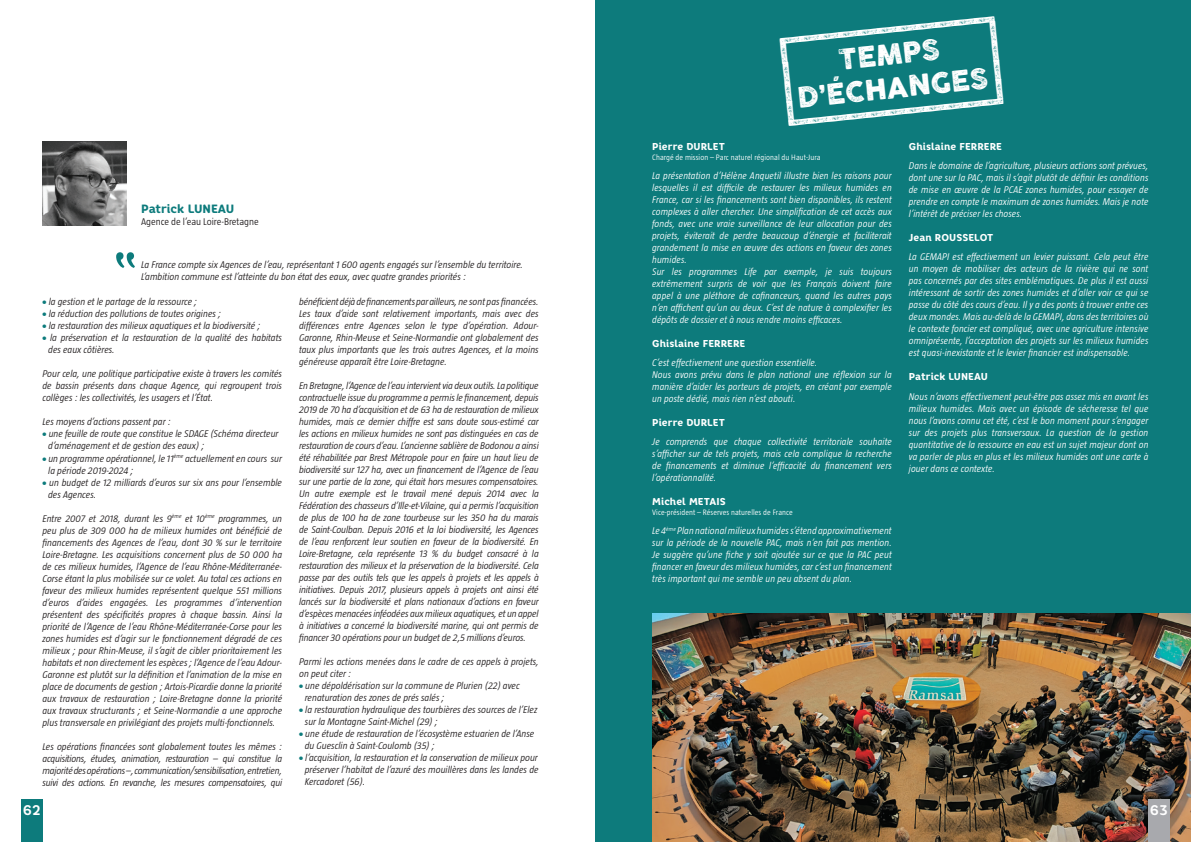
<style>
.page{position:relative;width:1191px;height:842px;background:#fff}
.page>*{position:absolute;margin:0;border:0;box-sizing:border-box;transform-origin:0 0}
.t1{font:27.9px/33.4px "COCOGOOSELETTERPRESS";color:#fff;text-align:center}
.t2{font:700 14px "Core Rhino 65";color:#fff}
.t3{font:800 12px "Core Rhino 75";color:#0d7b7c}
.t4{font:italic 300 10px/12px "Taz";color:#231f20}
.t5{font:italic 300 10px/12px "Taz";letter-spacing:.01em;color:#fff;text-align:justify}
.t6{font:800 10px "Core Rhino 75";letter-spacing:.01em;color:#fff}
.t7{font:300 10px "Taz";color:#231f20}
.t8{font:300 8px "Taz";letter-spacing:.01em;color:#fff}
.s1{color:#0d7b7c}
</style>
<div class="page">
<div style="left:595px;top:0;width:596px;height:842px;background:#0d7b7c"></div>
<img style="left:652px;top:613px;width:539px;height:229px">
<img style="left:43px;top:142px;width:83px;height:84px">
<div style="left:21px;top:799px;width:22px;height:43px;background:#0d7b7c"></div>
<div style="left:1148px;top:799px;width:21px;height:43px;background:#a8a9ad"></div>
<p class="t3" style="left:141px;top:201px;width:95px">Patrick LUNEAU</p>
<p class="t7" style="left:141px;top:216px;width:119px">Agence de l’eau Loire-Bretagne</p>
<p class="t4" style="left:141px;top:258px;width:383px">La France compte six Agences de l’eau, représentant 1 600 agents engagés sur l’ensemble du territoire.<br>L’ambition commune est l’atteinte du bon état des eaux, avec quatre grandes priorités :</p>
<p class="t4" style="left:43px;top:295px;width:156px"><span class="s1">●</span> la gestion et le partage de la ressource ;</p>
<p class="t4" style="left:43px;top:307px;width:180px"><span class="s1">●</span> la réduction des pollutions de toutes origines ;</p>
<p class="t4" style="left:43px;top:320px;width:219px"><span class="s1">●</span> la restauration des milieux aquatiques et la biodiversité ;</p>
<p class="t4" style="left:48px;top:332px;width:235px;text-indent:-6px"><span class="s1">●</span> la préservation et la restauration de la qualité des habitats des eaux côtières.</p>
<p class="t4" style="left:43px;top:368px;width:241px;text-align:justify">Pour cela, une politique participative existe à travers les comités de bassin présents dans chaque Agence, qui regroupent trois collèges : les collectivités, les usagers et l’État.</p>
<p class="t4" style="left:43px;top:416px;width:130px">Les moyens d’actions passent par :</p>
<p class="t4" style="left:48px;top:428px;width:232px;text-indent:-6px"><span class="s1">●</span> une feuille de route que constitue le SDAGE (Schéma directeur d’aménagement et de gestion des eaux) ;</p>
<p class="t4" style="left:48px;top:452px;width:235px;text-indent:-6px"><span class="s1">●</span> un programme opérationnel, le 11<sup>ème</sup> actuellement en cours sur la période 2019-2024 ;</p>
<p class="t4" style="left:48px;top:476px;width:235px;text-indent:-6px"><span class="s1">●</span> un budget de 12 milliards d’euros sur six ans pour l’ensemble des Agences.</p>
<p class="t4" style="left:43px;top:512px;width:241px;text-align:justify">Entre 2007 et 2018, durant les 9<sup>ème</sup> et 10<sup>ème</sup> programmes, un peu plus de 309 000 ha de milieux humides ont bénéficié de financements des Agences de l’eau, dont 30 % sur le territoire Loire-Bretagne. Les acquisitions concernent plus de 50 000 ha de ces milieux humides, l’Agence de l’eau Rhône-Méditerranée-Corse étant la plus mobilisée sur ce volet. Au total ces actions en faveur des milieux humides représentent quelque 551 millions d’euros d’aides engagées. Les programmes d’intervention présentent des spécificités propres à chaque bassin. Ainsi la priorité de l’Agence de l’eau Rhône-Méditerranée-Corse pour les zones humides est d’agir sur le fonctionnement dégradé de ces milieux ; pour Rhin-Meuse, il s’agit de cibler prioritairement les habitats et non directement les espèces ; l’Agence de l’eau Adour-Garonne est plutôt sur la définition et l’animation de la mise en place de documents de gestion ; Artois-Picardie donne la priorité aux travaux de restauration ; Loire-Bretagne donne la priorité aux travaux structurants ; et Seine-Normandie a une approche plus transversale en privilégiant des projets multi-fonctionnels.</p>
<p class="t4" style="left:43px;top:740px;width:241px;text-align:justify">Les opérations financées sont globalement toutes les mêmes : acquisitions, études, animation, restauration – qui constitue la majorité des opérations –, communication/sensibilisation, entretien, suivi des actions. En revanche, les mesures compensatoires, qui</p>
<p class="t4" style="left:299px;top:295px;width:241px;text-align:justify">bénéficient déjà de financements par ailleurs, ne sont pas financées.<br>Les taux d’aide sont relativement importants, mais avec des différences entre Agences selon le type d’opération. Adour-Garonne, Rhin-Meuse et Seine-Normandie ont globalement des taux plus importants que les trois autres Agences, et la moins généreuse apparaît être Loire-Bretagne.</p>
<p class="t4" style="left:299px;top:379px;width:241px;text-align:justify">En Bretagne, l’Agence de l’eau intervient via deux outils. La politique contractuelle issue du programme a permis le financement, depuis 2019 de 70 ha d’acquisition et de 63 ha de restauration de milieux humides, mais ce dernier chiffre est sans doute sous-estimé car les actions en milieux humides ne sont pas distinguées en cas de restauration de cours d’eau. L’ancienne sablière de Bodonou a ainsi été réhabilitée par Brest Métropole pour en faire un haut lieu de biodiversité sur 127 ha, avec un financement de l’Agence de l’eau sur une partie de la zone, qui était hors mesures compensatoires.<br>Un autre exemple est le travail mené depuis 2014 avec la Fédération des chasseurs d’Ille-et-Vilaine, qui a permis l’acquisition de plus de 100 ha de zone tourbeuse sur les 350 ha du marais de Saint-Coulban. Depuis 2016 et la loi biodiversité, les Agences de l’eau renforcent leur soutien en faveur de la biodiversité. En Loire-Bretagne, cela représente 13 % du budget consacré à la restauration des milieux et la préservation de la biodiversité. Cela passe par des outils tels que les appels à projets et les appels à initiatives. Depuis 2017, plusieurs appels à projets ont ainsi été lancés sur la biodiversité et plans nationaux d’actions en faveur d’espèces menacées inféodées aux milieux aquatiques, et un appel à initiatives a concerné la biodiversité marine, qui ont permis de financer 30 opérations pour un budget de 2,5 millions d’euros.</p>
<p class="t4" style="left:299px;top:655px;width:241px">Parmi les actions menées dans le cadre de ces appels à projets, on peut citer :</p>
<p class="t4" style="left:305px;top:679px;width:216px;text-indent:-6px"><span class="s1">●</span> une dépoldérisation sur la commune de Plurien (22) avec renaturation des zones de prés salés ;</p>
<p class="t4" style="left:305px;top:704px;width:234px;text-indent:-6px"><span class="s1">●</span> la restauration hydraulique des tourbières des sources de l’Elez sur la Montagne Saint-Michel (29) ;</p>
<p class="t4" style="left:305px;top:728px;width:231px;text-indent:-6px"><span class="s1">●</span> une étude de restauration de l’écosystème estuarien de l’Anse du Guesclin à Saint-Coulomb (35) ;</p>
<p class="t4" style="left:305px;top:752px;width:235px;text-align:justify;text-indent:-6px"><span class="s1">●</span> l’acquisition, la restauration et la conservation de milieux pour préserver l’habitat de l’azuré des mouillères dans les landes de Kercadoret (56).</p>
<h1 class="t1" style="left:792px;top:49px;width:193px;rotate:-6deg">TEMPS<br>D’ÉCHANGES</h1>
<p class="t6" style="left:652px;top:140px;width:74px">Pierre DURLET</p>
<p class="t8" style="left:652px;top:152px;width:170px">Chargé de mission – Parc naturel régional du Haut-Jura</p>
<p class="t5" style="left:652px;top:169px;width:241px;text-align:left">La présentation d’Hélène Anquetil illustre bien les raisons pour lesquelles il est difficile de restaurer les milieux humides en France, car si les financements sont bien disponibles, ils restent complexes à aller chercher. Une simplification de cet accès aux fonds, avec une vraie surveillance de leur allocation pour des projets, éviterait de perdre beaucoup d’énergie et faciliterait grandement la mise en œuvre des actions en faveur des zones humides.<br>Sur les programmes Life par exemple, je suis toujours extrêmement surpris de voir que les Français doivent faire appel à une pléthore de cofinanceurs, quand les autres pays n’en affichent qu’un ou deux. C’est de nature à complexifier les dépôts de dossier et à nous rendre moins efficaces.</p>
<p class="t6" style="left:652px;top:337px;width:95px">Ghislaine FERRERE</p>
<p class="t5" style="left:652px;top:356px;width:241px;text-align:left">C’est effectivement une question essentielle.<br>Nous avons prévu dans le plan national une réflexion sur la manière d’aider les porteurs de projets, en créant par exemple un poste dédié, mais rien n’est abouti.</p>
<p class="t6" style="left:652px;top:416px;width:74px">Pierre DURLET</p>
<p class="t5" style="left:652px;top:436px;width:241px">Je comprends que chaque collectivité territoriale souhaite s’afficher sur de tels projets, mais cela complique la recherche de financements et diminue l’efficacité du financement vers l’opérationnalité.</p>
<p class="t6" style="left:652px;top:495px;width:75px">Michel METAIS</p>
<p class="t8" style="left:652px;top:508px;width:142px">Vice-président – Réserves naturelles de France</p>
<p class="t5" style="left:652px;top:524px;width:241px">Le 4<sup>ème</sup> Plan national milieux humides s’étend approximativement sur la période de la nouvelle PAC, mais n’en fait pas mention.<br>Je suggère qu’une fiche y soit ajoutée sur ce que la PAC peut financer en faveur des milieux humides, car c’est un financement très important qui me semble un peu absent du plan.</p>
<p class="t6" style="left:909px;top:140px;width:95px">Ghislaine FERRERE</p>
<p class="t5" style="left:909px;top:160px;width:241px">Dans le domaine de l’agriculture, plusieurs actions sont prévues, dont une sur la PAC, mais il s’agit plutôt de définir les conditions de mise en œuvre de la PCAE zones humides, pour essayer de prendre en compte le maximum de zones humides. Mais je note l’intérêt de préciser les choses.</p>
<p class="t6" style="left:909px;top:231px;width:86px">Jean ROUSSELOT</p>
<p class="t5" style="left:909px;top:251px;width:241px">La GEMAPI est effectivement un levier puissant. Cela peut être un moyen de mobiliser des acteurs de la rivière qui ne sont pas concernés par des sites emblématiques. De plus il est aussi intéressant de sortir des zones humides et d’aller voir ce qui se passe du côté des cours d’eau. Il y a des ponts à trouver entre ces deux mondes. Mais au-delà de la GEMAPI, dans des territoires où le contexte foncier est compliqué, avec une agriculture intensive omniprésente, l’acceptation des projets sur les milieux humides est quasi-inexistante et le levier financier est indispensable.</p>
<p class="t6" style="left:909px;top:370px;width:81px">Patrick LUNEAU</p>
<p class="t5" style="left:909px;top:390px;width:241px">Nous n’avons effectivement peut-être pas assez mis en avant les milieux humides. Mais avec un épisode de sécheresse tel que nous l’avons connu cet été, c’est le bon moment pour s’engager sur des projets plus transversaux. La question de la gestion quantitative de la ressource en eau est un sujet majeur dont on va parler de plus en plus et les milieux humides ont une carte à jouer dans ce contexte.</p>
<h2 class="t2" style="left:23px;top:801px;width:20px">62</h2>
<h2 class="t2" style="left:1150px;top:801px;width:20px">63</h2>
</div>
